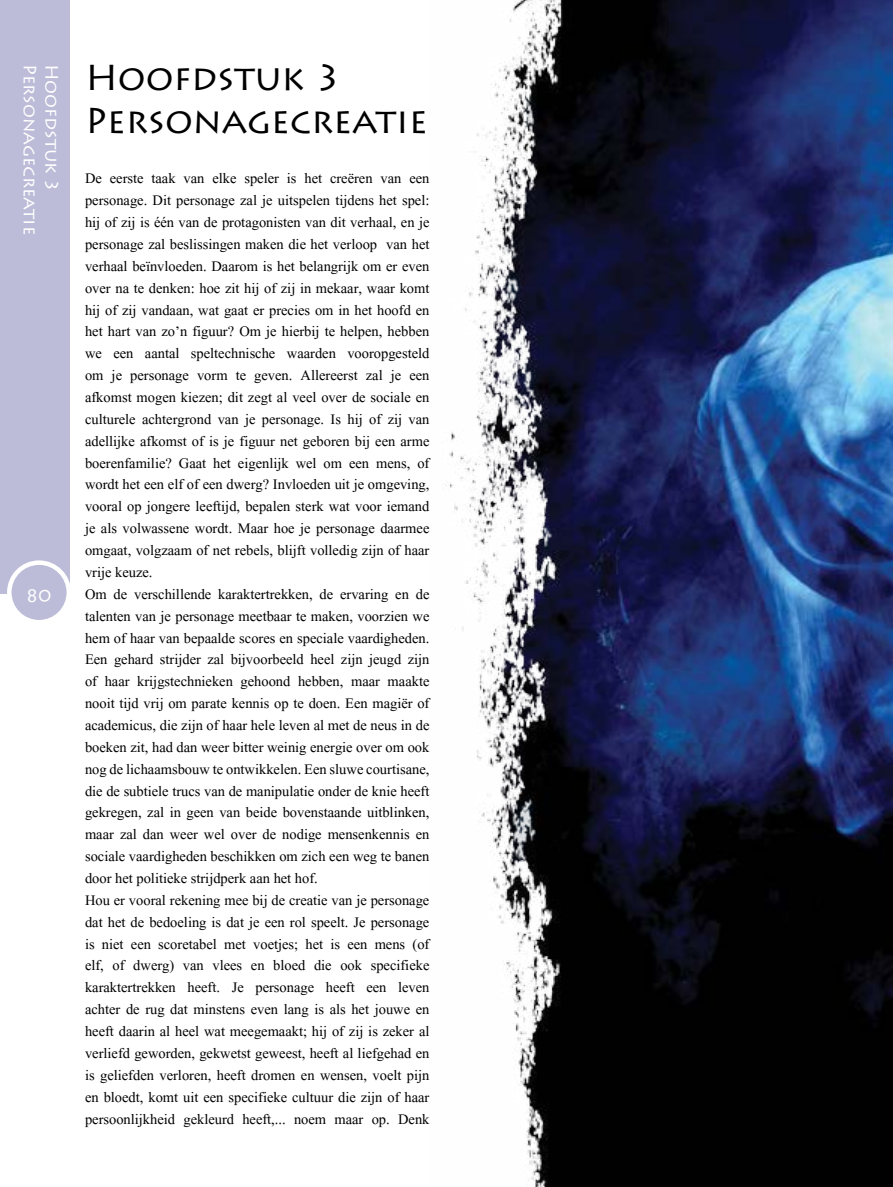
<style>
.page{position:relative;width:893px;height:1187px;background:#fff}
.page>*{position:absolute;margin:0;border:0;box-sizing:border-box;transform-origin:0 0}
.t1{font:36px/43.2px "Lithos Pro";color:#000}
.t2{font:18px/21.9px "Aparajita";color:#000}
.t3{font:18px "Lithos Pro";color:#fff}
</style>
<div class="page">
<div style="left:0;top:0;width:70px;height:593px;background:#bcbcd8"></div>
<div style="left:9px;top:562px;width:60px;height:60px;background:#bcbcd8;border-radius:50%"></div>
<div style="left:7px;top:560px;width:64px;height:64px;border:4px solid #fff;border-radius:50%"></div>
<img style="left:445px;top:0;width:448px;height:1186px">
<p class="t3" style="left:40px;top:64px;width:173px;rotate:90deg">Personagecreatie</p>
<p class="t3" style="left:62px;top:64px;width:130px;rotate:90deg">Hoofdstuk 3</p>
<p class="t3" style="left:26px;top:585px;width:27px">80</p>
<h1 class="t1" style="left:85px;top:56px;width:344px">Hoofdstuk 3<br>Personagecreatie</h1>
<p class="t2" style="left:85px;top:169px;width:346px">De eerste taak van elke speler is het creëren van een personage. Dit personage zal je uitspelen tijdens het spel: hij of zij is één van de protagonisten van dit verhaal, en je personage zal beslissingen maken die het verloop van het verhaal beïnvloeden. Daarom is het belangrijk om er even over na te denken: hoe zit hij of zij in mekaar, waar komt hij of zij vandaan, wat gaat er precies om in het hoofd en het hart van zo’n figuur? Om je hierbij te helpen, hebben we een aantal speltechnische waarden vooropgesteld om je personage vorm te geven. Allereerst zal je een afkomst mogen kiezen; dit zegt al veel over de sociale en culturele achtergrond van je personage. Is hij of zij van adellijke afkomst of is je figuur net geboren bij een arme boerenfamilie? Gaat het eigenlijk wel om een mens, of wordt het een elf of een dwerg? Invloeden uit je omgeving, vooral op jongere leeftijd, bepalen sterk wat voor iemand je als volwassene wordt. Maar hoe je personage daarmee omgaat, volgzaam of net rebels, blijft volledig zijn of haar vrije keuze.<br>Om de verschillende karaktertrekken, de ervaring en de talenten van je personage meetbaar te maken, voorzien we hem of haar van bepaalde scores en speciale vaardigheden.<br>Een gehard strijder zal bijvoorbeeld heel zijn jeugd zijn of haar krijgstechnieken gehoond hebben, maar maakte nooit tijd vrij om parate kennis op te doen. Een magiër of academicus, die zijn of haar hele leven al met de neus in de boeken zit, had dan weer bitter weinig energie over om ook nog de lichaamsbouw te ontwikkelen. Een sluwe courtisane, die de subtiele trucs van de manipulatie onder de knie heeft gekregen, zal in geen van beide bovenstaande uitblinken, maar zal dan weer wel over de nodige mensenkennis en sociale vaardigheden beschikken om zich een weg te banen door het politieke strijdperk aan het hof.<br>Hou er vooral rekening mee bij de creatie van je personage dat het de bedoeling is dat je een rol speelt. Je personage is niet een scoretabel met voetjes; het is een mens (of elf, of dwerg) van vlees en bloed die ook specifieke karaktertrekken heeft. Je personage heeft een leven achter de rug dat minstens even lang is als het jouwe en heeft daarin al heel wat meegemaakt; hij of zij is zeker al verliefd geworden, gekwetst geweest, heeft al liefgehad en is geliefden verloren, heeft dromen en wensen, voelt pijn en bloedt, komt uit een specifieke cultuur die zijn of haar persoonlijkheid gekleurd heeft,... noem maar op. Denk</p>
</div>
